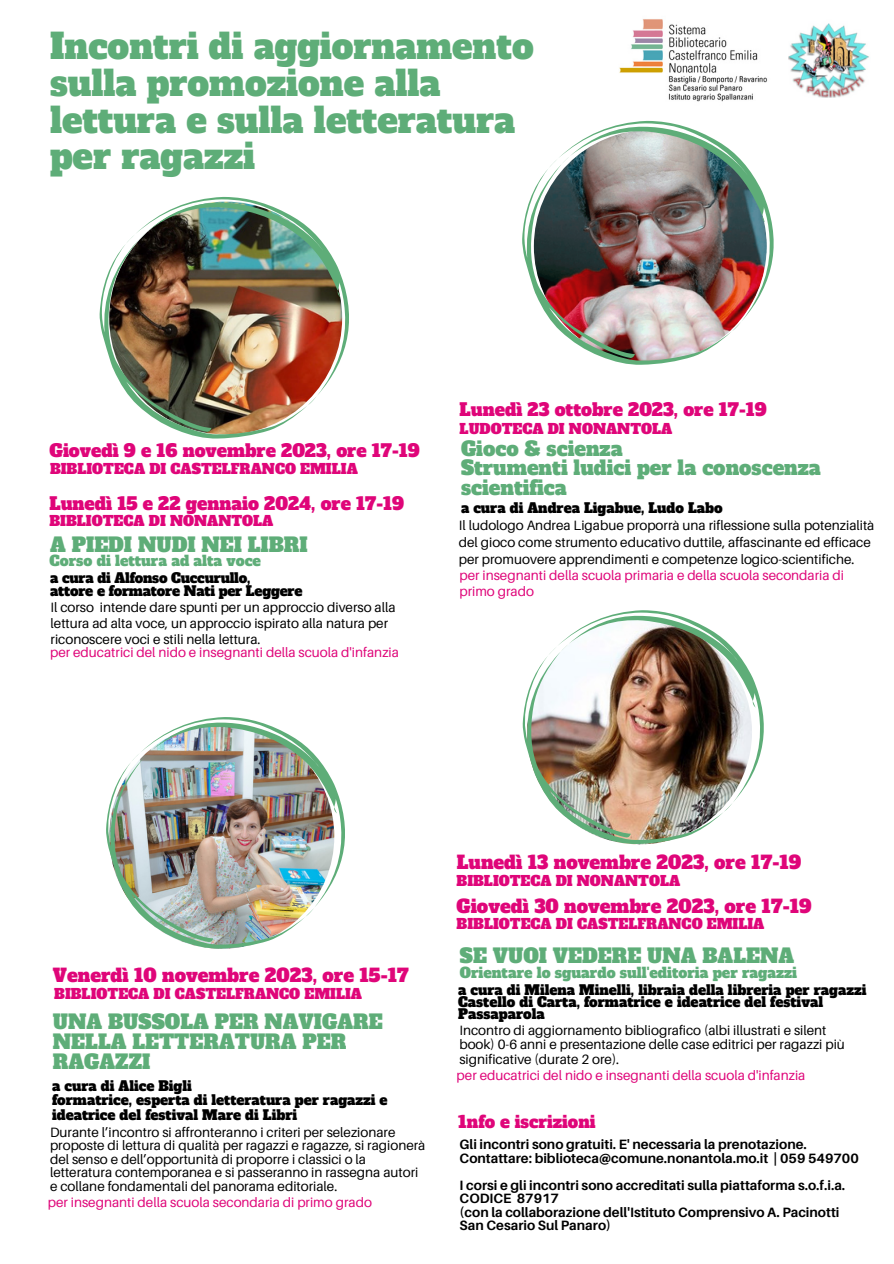
<style>
.page{position:relative;width:894px;height:1264px;background:#fff}
.page>*{position:absolute;margin:0;border:0;box-sizing:border-box;transform-origin:0 0}
.t1{font:34.35px/36.8px "Alfa Slab One";color:#5ead78}
.t2{font:19.5px/19.2px "Alfa Slab One";color:#5ead78}
.t3{font:18px "Alfa Slab One";color:#df0579}
.t4{font:17.25px "Alfa Slab One";color:#df0579}
.t5{font:16.5px "Alfa Slab One";color:#df0579}
.t6{font:14.1px "Alfa Slab One";color:#5ead78}
.t7{font:13.8px "Alfa Slab One";color:#df0579}
.t8{font:13.5px/13.5px "Aileron";color:#000}
.t9{font:13.5px/12.5px "Alfa Slab One";color:#000}
.t10{font:700 13.5px/13.5px "Aileron";color:#000}
.t11{font:13.5px/15.8px "Aileron";color:#df0579}
</style>
<div class="page">
<img style="left:619px;top:19px;width:148px;height:102px">
<img style="left:788px;top:23px;width:81px;height:74px">
<img style="left:106px;top:717px;width:239px;height:231px">
<img style="left:522px;top:610px;width:242px;height:234px">
<img style="left:100px;top:197px;width:249px;height:242px">
<img style="left:522px;top:121px;width:252px;height:244px">
<p class="t1" style="left:50px;top:29px;width:485px">Incontri di aggiornamento sulla promozione alla lettura e sulla letteratura per ragazzi</p>
<p class="t4" style="left:49px;top:439px;width:371px">Giovedì 9 e 16 novembre 2023, ore 17-19</p>
<p class="t7" style="left:50px;top:459px;width:309px">BIBLIOTECA DI CASTELFRANCO EMILIA</p>
<p class="t4" style="left:49px;top:492px;width:356px">Lunedì 15 e 22 gennaio 2024, ore 17-19</p>
<p class="t7" style="left:49px;top:512px;width:225px">BIBLIOTECA DI NONANTOLA</p>
<p class="t2" style="left:50px;top:535px;width:259px">A PIEDI NUDI NEI LIBRI</p>
<p class="t6" style="left:50px;top:551px;width:213px">Corso di lettura ad alta voce</p>
<p class="t9" style="left:50px;top:572px;width:202px">a cura di Alfonso Cuccurullo,</p>
<p class="t9" style="left:50px;top:585px;width:254px">attore e formatore Nati per Leggere</p>
<p class="t8" style="left:51px;top:599px;width:346px;line-height:15.8px">Il corso intende dare spunti per un approccio diverso alla lettura ad alta voce, un approccio ispirato alla natura per riconoscere voci e stili nella lettura.</p>
<p class="t11" style="left:50px;top:644px;width:350px">per educatrici del nido e insegnanti della scuola d'infanzia</p>
<p class="t4" style="left:459px;top:398px;width:308px">Lunedì 23 ottobre 2023, ore 17-19</p>
<p class="t7" style="left:459px;top:419px;width:214px">LUDOTECA DI NONANTOLA</p>
<p class="t2" style="left:461px;top:440px;width:163px">Gioco &amp; scienza</p>
<p class="t2" style="left:461px;top:459px;width:361px">Strumenti ludici per la conoscenza scientifica</p>
<p class="t9" style="left:461px;top:502px;width:263px">a cura di Andrea Ligabue, Ludo Labo</p>
<p class="t8" style="left:458px;top:516px;width:417px;line-height:17px">Il ludologo Andrea Ligabue proporrà una riflessione sulla potenzialità del gioco come strumento educativo duttile, affascinante ed efficace per promuovere apprendimenti e competenze logico-scientifiche.</p>
<p class="t11" style="left:459px;top:567px;width:386px">per insegnanti della scuola primaria e della scuola secondaria di primo grado</p>
<p class="t3" style="left:53px;top:963px;width:357px">Venerdì 10 novembre 2023, ore 15-17</p>
<p class="t7" style="left:54px;top:984px;width:309px">BIBLIOTECA DI CASTELFRANCO EMILIA</p>
<p class="t2" style="left:53px;top:1012px;width:331px">UNA BUSSOLA PER NAVIGARE</p>
<p class="t2" style="left:53px;top:1032px;width:295px;line-height:20.2px">NELLA LETTERATURA PER<br>RAGAZZI</p>
<p class="t9" style="left:52px;top:1079px;width:141px">a cura di Alice Bigli</p>
<p class="t9" style="left:52px;top:1093px;width:337px;line-height:14.7px">formatrice, esperta di letteratura per ragazzi e ideatrice del festival Mare di Libri</p>
<p class="t8" style="left:50px;top:1124px;width:377px">Durante l’incontro si affronteranno i criteri per selezionare proposte di lettura di qualità per ragazzi e ragazze, si ragionerà del senso e dell’opportunità di proporre i classici o la letteratura contemporanea e si passeranno in rassegna autori e collane fondamentali del panorama editoriale.</p>
<p class="t11" style="left:48px;top:1193px;width:325px">per insegnanti della scuola secondaria di primo grado</p>
<p class="t3" style="left:457px;top:849px;width:346px">Lunedì 13 novembre 2023, ore 17-19</p>
<p class="t7" style="left:456px;top:871px;width:225px">BIBLIOTECA DI NONANTOLA</p>
<p class="t3" style="left:456px;top:894px;width:356px">Giovedì 30 novembre 2023, ore 17-19</p>
<p class="t7" style="left:456px;top:914px;width:309px">BIBLIOTECA DI CASTELFRANCO EMILIA</p>
<p class="t2" style="left:459px;top:946px;width:336px">SE VUOI VEDERE UNA BALENA</p>
<p class="t9" style="left:458px;top:983px;width:409px">a cura di Milena Minelli, libraia della libreria per ragazzi<br>Castello di Carta, formatrice e ideatrice del festival<br>Passaparola</p>
<p class="t8" style="left:459px;top:1022px;width:387px;line-height:14.7px">Incontro di aggiornamento bibliografico (albi illustrati e silent book) 0-6 anni e presentazione delle case editrici per ragazzi più significative (durate 2 ore).</p>
<p class="t6" style="left:459px;top:963px;width:338px">Orientare lo sguardo sull'editoria per ragazzi</p>
<p class="t11" style="left:456px;top:1066px;width:350px">per educatrici del nido e insegnanti della scuola d'infanzia</p>
<p class="t5" style="left:458px;top:1110px;width:139px">1nfo e iscrizioni</p>
<p class="t10" style="left:459px;top:1137px;width:400px">Gli incontri sono gratuiti. E' necessaria la prenotazione.<br>Contattare: biblioteca@comune.nonantola.mo.it | 059 549700</p>
<p class="t10" style="left:459px;top:1177px;width:387px">I corsi e gli incontri sono accreditati sulla piattaforma s.o.f.i.a.<br>CODICE 87917</p>
<p class="t10" style="left:459px;top:1204px;width:381px">(con la collaborazione dell'Istituto Comprensivo A. Pacinotti<br>San Cesario Sul Panaro)</p>
</div>
